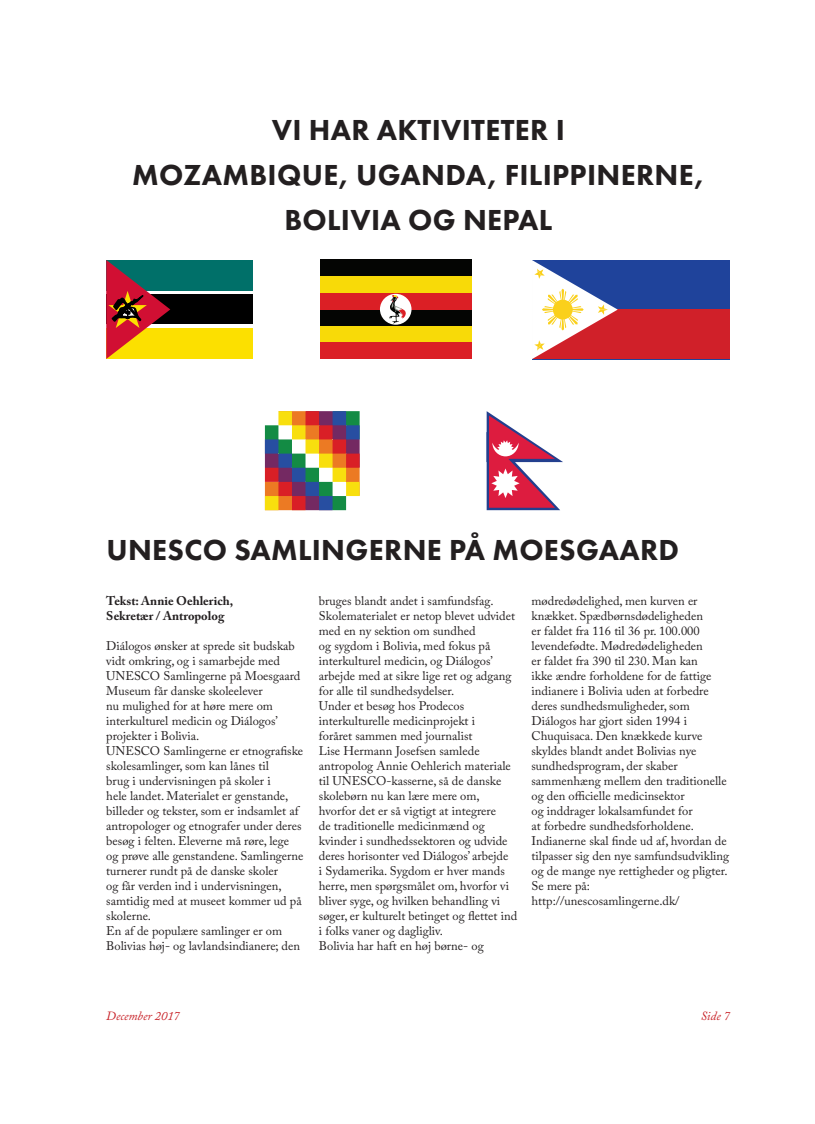
<style>
.page{position:relative;width:815px;height:1124px;background:#fff}
.page>*{position:absolute;margin:0;border:0;box-sizing:border-box;transform-origin:0 0}
.Overskrift1{font:800 30px/45px "Futura PT";letter-spacing:.01em;color:#231f20;text-align:center}
.t1{font:12.5px/15px "Adobe Caslon Pro";color:#231f20}
.t2{font:700 12.5px "Adobe Caslon Pro";color:#231f20}
.t3{font:italic 12.5px "Adobe Caslon Pro";color:#c82329}
</style>
<div class="page">
<div style="left:106px;top:260px;width:147px;height:99px;background:#000"></div>
<div style="left:106px;top:260px;width:147px;height:34px;background:#fff"></div>
<div style="left:106px;top:260px;width:147px;height:31px;background:#007069"></div>
<div style="left:106px;top:325px;width:147px;height:34px;background:#fff"></div>
<div style="left:106px;top:328px;width:147px;height:31px;background:#fce000"></div>
<svg style="left:106px;top:260px;width:64px;height:99px"></svg>
<div style="left:320px;top:260px;width:152px;height:99px;background:#040503"></div>
<div style="left:320px;top:276px;width:152px;height:17px;background:#f8da08"></div>
<div style="left:320px;top:293px;width:152px;height:16px;background:#db1f25"></div>
<div style="left:320px;top:326px;width:152px;height:16px;background:#f8da08"></div>
<div style="left:320px;top:342px;width:152px;height:17px;background:#db1f25"></div>
<div style="left:380px;top:294px;width:31px;height:30px;background:#fff;border-radius:50%"></div>
<svg style="left:388px;top:295px;width:22px;height:28px"></svg>
<div style="left:532px;top:260px;width:198px;height:99px;background:#1f439b"></div>
<div style="left:532px;top:309px;width:198px;height:50px;background:#d02029"></div>
<svg style="left:532px;top:260px;width:86px;height:99px"></svg>
<svg style="left:265px;top:411px;width:95px;height:99px;background:#a17f60"></svg>
<svg style="left:486px;top:411px;width:77px;height:100px"></svg>
<p class="Overskrift1" style="left:272px;top:107px;width:295px">VI HAR AKTIVITETER I</p>
<p class="Overskrift1" style="left:132px;top:152px;width:574px">MOZAMBIQUE, UGANDA, FILIPPINERNE,<br>BOLIVIA OG NEPAL</p>
<p class="Overskrift1" style="left:106px;top:527px;width:574px">UNESCO SAMLINGERNE PÅ MOESGAARD</p>
<p class="t1" style="left:319px;top:593px;width:198px">bruges blandt andet i samfundsfag.<br>Skolematerialet er netop blevet udvidet med en ny sektion om sundhed<br>og sygdom i Bolivia, med fokus på interkulturel medicin, og Diálogos’ arbejde med at sikre lige ret og adgang for alle til sundhedsydelser.</p>
<p class="t1" style="left:319px;top:698px;width:200px">Under et besøg hos Prodecos interkulturelle medicinprojekt i<br>foråret sammen med journalist<br>Lise Hermann Josefsen samlede antropolog Annie Oehlerich materiale til UNESCO-kasserne, så de danske skolebørn nu kan lære mere om, hvorfor det er så vigtigt at integrere<br>de traditionelle medicinmænd og kvinder i sundhedssektoren og udvide deres horisonter ved Diálogos’ arbejde<br>i Sydamerika. Sygdom er hver mands herre, men spørgsmålet om, hvorfor vi bliver syge, og hvilken behandling vi søger, er kulturelt betinget og flettet ind i folks vaner og dagligliv.</p>
<p class="t1" style="left:319px;top:938px;width:166px">Bolivia har haft en høj børne- og</p>
<p class="t2" style="left:106px;top:593px;width:129px">Tekst: Annie Oehlerich,</p>
<p class="t2" style="left:106px;top:608px;width:120px">Sekretær / Antropolog</p>
<p class="t1" style="left:106px;top:638px;width:196px">Diálogos ønsker at sprede sit budskab vidt omkring, og i samarbejde med<br>UNESCO Samlingerne på Moesgaard<br>Museum får danske skoleelever<br>nu mulighed for at høre mere om interkulturel medicin og Diálogos’ projekter i Bolivia.</p>
<p class="t1" style="left:106px;top:743px;width:199px">UNESCO Samlingerne er etnografiske skolesamlinger, som kan lånes til<br>brug i undervisningen på skoler i<br>hele landet. Materialet er genstande, billeder og tekster, som er indsamlet af antropologer og etnografer under deres besøg i felten. Eleverne må røre, lege og prøve alle genstandene. Samlingerne turnerer rundt på de danske skoler<br>og får verden ind i undervisningen, samtidig med at museet kommer ud på skolerne.</p>
<p class="t1" style="left:106px;top:923px;width:195px">En af de populære samlinger er om<br>Bolivias høj- og lavlandsindianere; den</p>
<p class="t1" style="left:531px;top:593px;width:199px">mødredødelighed, men kurven er knækket. Spædbørnsdødeligheden<br>er faldet fra 116 til 36 pr. 100.000 levendefødte. Mødredødeligheden<br>er faldet fra 390 til 230. Man kan<br>ikke ændre forholdene for de fattige indianere i Bolivia uden at forbedre deres sundhedsmuligheder, som Diálogos har gjort siden 1994 i Chuquisaca. Den knækkede kurve skyldes blandt andet Bolivias nye sundhedsprogram, der skaber sammenhæng mellem den traditionelle og den officielle medicinsektor<br>og inddrager lokalsamfundet for<br>at forbedre sundhedsforholdene.<br>Indianerne skal finde ud af, hvordan de tilpasser sig den nye samfundsudvikling og de mange nye rettigheder og pligter.</p>
<p class="t1" style="left:531px;top:878px;width:60px">Se mere på:</p>
<p class="t1" style="left:531px;top:893px;width:150px">http://unescosamlingerne.dk/</p>
<p class="t3" style="left:106px;top:1008px;width:75px">December 2017</p>
<p class="t3" style="left:701px;top:1008px;width:31px">Side 7</p>
</div>
